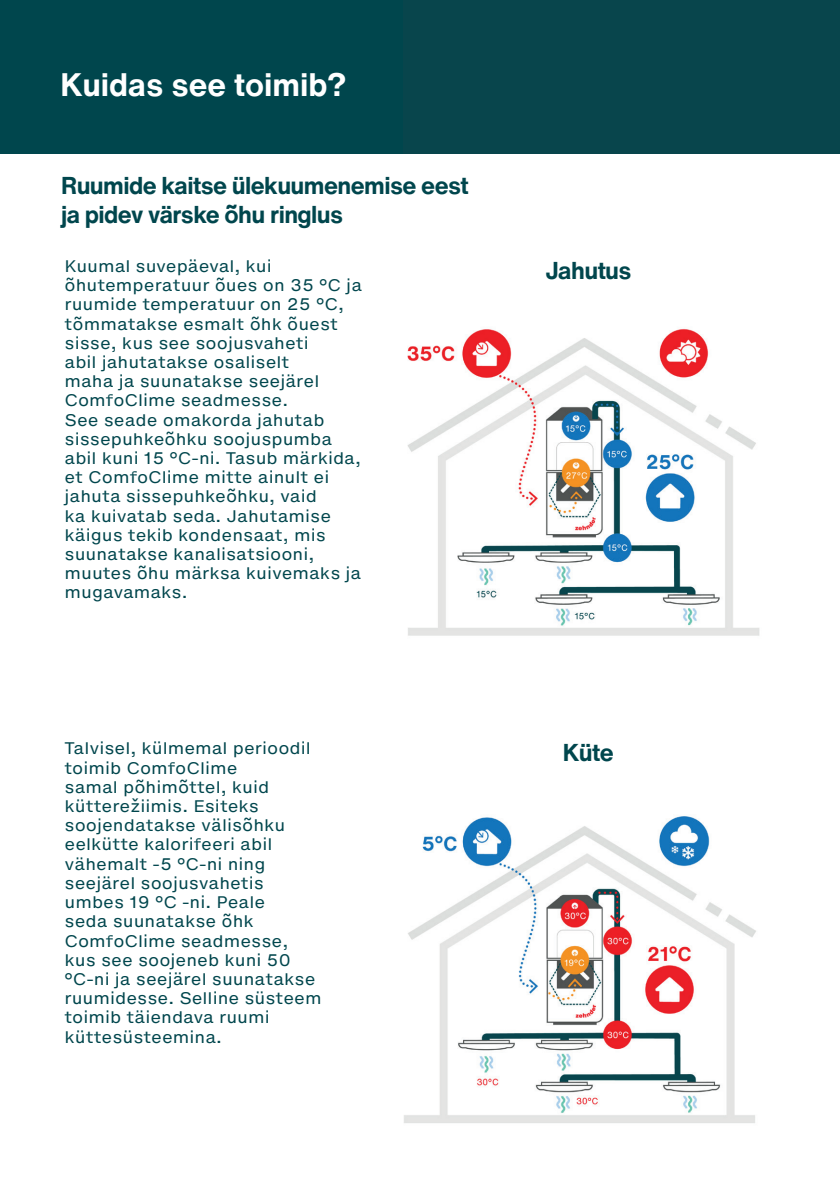
<style>
.page{position:relative;width:840px;height:1191px;background:#fff}
.page>*{position:absolute;margin:0;border:0;box-sizing:border-box;transform-origin:0 0}
.t1{font:700 32px "Helvetica Now Text";color:#fff}
.t2{font:700 24px/28.8px "Helvetica Now Text";letter-spacing:-.025em;color:#00464d}
.t3{font:16px/19.2px "Helvetica Now Micro";color:#00464d}
</style>
<div class="page">
<img style="left:404px;top:816px;width:352px;height:307px">
<img style="left:407px;top:329px;width:353px;height:307px">
<div style="left:0;top:0;width:839px;height:153px;background:#08454c"></div>
<div style="left:0;top:0;width:403px;height:153px;background:#00464d"></div>
<h1 class="t1" style="left:60px;top:61px;width:287px">Kuidas see toimib?</h1>
<h2 class="t2" style="left:61px;top:170px;width:409px">Ruumide kaitse ülekuumenemise eest ja pidev värske õhu ringlus</h2>
<p class="t3" style="left:64px;top:256px;width:299px">Kuumal suvepäeval, kui õhutemperatuur õues on 35 °C ja ruumide temperatuur on 25 °C, tõmmatakse esmalt õhk õuest sisse, kus see soojusvaheti<br>abil jahutatakse osaliselt<br>maha ja suunatakse seejärel<br>ComfoClime seadmesse.<br>See seade omakorda jahutab sissepuhkeõhku soojuspumba abil kuni 15 °C-ni. Tasub märkida, et ComfoClime mitte ainult ei jahuta sissepuhkeõhku, vaid<br>ka kuivatab seda. Jahutamise käigus tekib kondensaat, mis suunatakse kanalisatsiooni, muutes õhu märksa kuivemaks ja mugavamaks.</p>
<p class="t3" style="left:64px;top:738px;width:258px">Talvisel, külmemal perioodil toimib ComfoClime<br>samal põhimõttel, kuid kütterežiimis. Esiteks soojendatakse välisõhku eelkütte kalorifeeri abil vähemalt -5 °C-ni ning seejärel soojusvahetis umbes 19 °C -ni. Peale<br>seda suunatakse õhk<br>ComfoClime seadmesse, kus see soojeneb kuni 50 °C-ni ja seejärel suunatakse ruumidesse. Selline süsteem toimib täiendava ruumi küttesüsteemina.</p>
<h2 class="t2" style="left:545px;top:255px;width:88px">Jahutus</h2>
<h2 class="t2" style="left:562px;top:738px;width:52px">Küte</h2>
</div>
